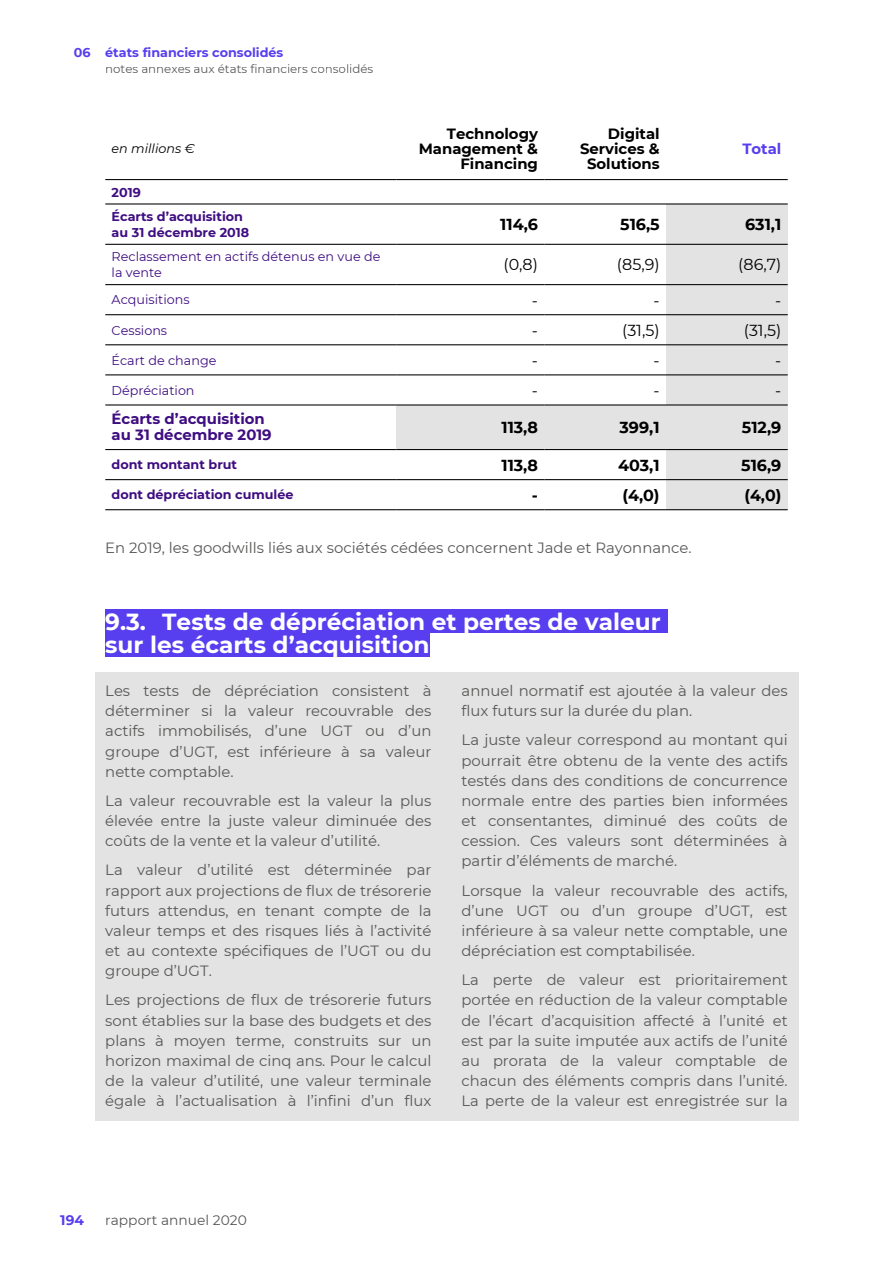
<style>
.page{position:relative;width:893px;height:1263px;background:#fff}
.page>*{position:absolute;margin:0;border:0;box-sizing:border-box;transform-origin:0 0}
.t1{font:700 23.25px/23.2px "Montserrat";color:#fff}
.t2{font:700 15.9px "Montserrat";color:#000}
.t3{font:15.9px "Montserrat";color:#000}
.t4{font:14.85px/20.1px "Montserrat";color:#575756;text-align:justify}
.t5{font:700 14.85px/15px "Montserrat";color:#000;text-align:right}
.t6{font:700 14.85px/15.9px "Montserrat";color:#3e0d81}
.t7{font:700 14.85px "Montserrat";color:#573eef}
.t8{font:13.8px "Montserrat";color:#575756}
.t9{font:700 13.8px "Montserrat";color:#573eef}
.t10{font:12.75px/15.9px "Montserrat";color:#3e0d81}
.t11{font:700 12.75px/24.5px "Montserrat";color:#3e0d81}
.t12{font:700 12.75px "Montserrat";color:#573eef}
.t13{font:italic 12.75px "Montserrat";color:#000}
.t14{font:11.7px "Montserrat";color:#595959}
</style>
<div class="page">
<div style="left:666px;top:205px;width:122px;height:39px;background:#e3e3e3"></div>
<div style="left:666px;top:245px;width:122px;height:39px;background:#e3e3e3"></div>
<div style="left:666px;top:285px;width:122px;height:29px;background:#e3e3e3"></div>
<div style="left:666px;top:315px;width:122px;height:29px;background:#e3e3e3"></div>
<div style="left:666px;top:345px;width:122px;height:29px;background:#e3e3e3"></div>
<div style="left:666px;top:375px;width:122px;height:29px;background:#e3e3e3"></div>
<div style="left:396px;top:406px;width:392px;height:43px;background:#e3e3e3"></div>
<div style="left:666px;top:450px;width:122px;height:29px;background:#e3e3e3"></div>
<div style="left:666px;top:480px;width:122px;height:29px;background:#e3e3e3"></div>
<div style="left:95px;top:672px;width:703px;height:449px;background:#e3e3e3"></div>
<img style="left:146px;top:610px;width:16px;height:23px">
<div style="left:162px;top:610px;width:505px;height:23px;background:#573eef"></div>
<div style="left:105px;top:610px;width:41px;height:23px;background:#573eef"></div>
<div style="left:105px;top:633px;width:168px;height:23px;background:#573eef"></div>
<div style="left:273px;top:633px;width:157px;height:23px;background:#573eef"></div>
<hr style="left:106px;top:179px;width:290px;height:1px;background:#000">
<hr style="left:397px;top:179px;width:147px;height:1px;background:#000">
<hr style="left:545px;top:179px;width:120px;height:1px;background:#000">
<hr style="left:666px;top:179px;width:121px;height:1px;background:#000">
<hr style="left:106px;top:203px;width:681px;height:2px;background:#000">
<hr style="left:106px;top:244px;width:290px;height:1px;background:#000">
<hr style="left:397px;top:244px;width:147px;height:1px;background:#000">
<hr style="left:545px;top:244px;width:120px;height:1px;background:#000">
<hr style="left:666px;top:244px;width:121px;height:1px;background:#000">
<hr style="left:106px;top:284px;width:290px;height:1px;background:#000">
<hr style="left:397px;top:284px;width:147px;height:1px;background:#000">
<hr style="left:545px;top:284px;width:120px;height:1px;background:#000">
<hr style="left:666px;top:284px;width:121px;height:1px;background:#000">
<hr style="left:106px;top:314px;width:290px;height:1px;background:#000">
<hr style="left:397px;top:314px;width:147px;height:1px;background:#000">
<hr style="left:545px;top:314px;width:120px;height:1px;background:#000">
<hr style="left:666px;top:314px;width:121px;height:1px;background:#000">
<hr style="left:106px;top:344px;width:290px;height:1px;background:#000">
<hr style="left:397px;top:344px;width:147px;height:1px;background:#000">
<hr style="left:545px;top:344px;width:120px;height:1px;background:#000">
<hr style="left:666px;top:344px;width:121px;height:1px;background:#000">
<hr style="left:106px;top:374px;width:290px;height:1px;background:#000">
<hr style="left:397px;top:374px;width:147px;height:1px;background:#000">
<hr style="left:545px;top:374px;width:120px;height:1px;background:#000">
<hr style="left:666px;top:374px;width:121px;height:1px;background:#000">
<hr style="left:106px;top:404px;width:290px;height:2px;background:#000">
<hr style="left:397px;top:404px;width:147px;height:2px;background:#000">
<hr style="left:545px;top:404px;width:120px;height:2px;background:#000">
<hr style="left:666px;top:404px;width:121px;height:2px;background:#000">
<hr style="left:106px;top:449px;width:290px;height:1px;background:#000">
<hr style="left:397px;top:449px;width:147px;height:1px;background:#000">
<hr style="left:545px;top:449px;width:120px;height:1px;background:#000">
<hr style="left:666px;top:449px;width:121px;height:1px;background:#000">
<hr style="left:106px;top:479px;width:290px;height:1px;background:#000">
<hr style="left:397px;top:479px;width:147px;height:1px;background:#000">
<hr style="left:545px;top:479px;width:120px;height:1px;background:#000">
<hr style="left:666px;top:479px;width:121px;height:1px;background:#000">
<hr style="left:106px;top:509px;width:290px;height:1px;background:#000">
<hr style="left:397px;top:509px;width:147px;height:1px;background:#000">
<hr style="left:545px;top:509px;width:120px;height:1px;background:#000">
<hr style="left:666px;top:509px;width:121px;height:1px;background:#000">
<p class="t12" style="left:74px;top:44px;width:211px">06 états financiers consolidés</p>
<p class="t14" style="left:105px;top:62px;width:269px">notes annexes aux états financiers consolidés</p>
<p class="t13" style="left:112px;top:141px;width:85px">en millions €</p>
<p class="t5" style="left:419px;top:126px;width:121px">Technology<br>Management &amp;<br>Financing</p>
<p class="t5" style="left:580px;top:126px;width:81px">Digital<br>Services &amp;<br>Solutions</p>
<p class="t7" style="left:742px;top:139px;width:40px">Total</p>
<p class="t11" style="left:112px;top:180px;width:133px">2019<br>Écarts d’acquisition</p>
<p class="t11" style="left:112px;top:220px;width:139px">au 31 décembre 2018</p>
<p class="t2" style="left:500px;top:215px;width:39px">114,6</p>
<p class="t2" style="left:620px;top:215px;width:41px">516,5</p>
<p class="t2" style="left:745px;top:215px;width:38px">631,1</p>
<p class="t10" style="left:112px;top:249px;width:270px">Reclassement en actifs détenus en vue de la vente</p>
<p class="t3" style="left:503px;top:255px;width:36px">(0,8)</p>
<p class="t3" style="left:617px;top:255px;width:44px">(85,9)</p>
<p class="t3" style="left:738px;top:255px;width:45px">(86,7)</p>
<p class="t10" style="left:112px;top:292px;width:80px">Acquisitions</p>
<p class="t3" style="left:532px;top:290px;width:8px">-</p>
<p class="t3" style="left:653px;top:290px;width:8px">-</p>
<p class="t3" style="left:775px;top:290px;width:8px">-</p>
<p class="t10" style="left:112px;top:322px;width:57px">Cessions</p>
<p class="t3" style="left:532px;top:320px;width:8px">-</p>
<p class="t3" style="left:622px;top:320px;width:39px">(31,5)</p>
<p class="t3" style="left:744px;top:320px;width:39px">(31,5)</p>
<p class="t10" style="left:112px;top:352px;width:106px">Écart de change</p>
<p class="t3" style="left:532px;top:350px;width:8px">-</p>
<p class="t3" style="left:653px;top:350px;width:8px">-</p>
<p class="t3" style="left:775px;top:350px;width:8px">-</p>
<p class="t10" style="left:112px;top:382px;width:84px">Dépréciation</p>
<p class="t3" style="left:532px;top:381px;width:8px">-</p>
<p class="t3" style="left:653px;top:381px;width:8px">-</p>
<p class="t3" style="left:775px;top:381px;width:8px">-</p>
<p class="t6" style="left:112px;top:411px;width:162px">Écarts d’acquisition au 31 décembre 2019</p>
<p class="t2" style="left:501px;top:418px;width:38px">113,8</p>
<p class="t2" style="left:619px;top:418px;width:42px">399,1</p>
<p class="t2" style="left:742px;top:418px;width:41px">512,9</p>
<p class="t11" style="left:112px;top:453px;width:127px">dont montant brut</p>
<p class="t2" style="left:501px;top:455px;width:38px">113,8</p>
<p class="t2" style="left:618px;top:455px;width:43px">403,1</p>
<p class="t2" style="left:741px;top:455px;width:42px">516,9</p>
<p class="t11" style="left:112px;top:483px;width:183px">dont dépréciation cumulée</p>
<p class="t2" style="left:532px;top:485px;width:8px">-</p>
<p class="t2" style="left:622px;top:485px;width:39px">(4,0)</p>
<p class="t2" style="left:744px;top:485px;width:38px">(4,0)</p>
<p class="t4" style="left:105px;top:537px;width:588px">En 2019, les goodwills liés aux sociétés cédées concernent Jade et Rayonnance.</p>
<h1 class="t1" style="left:105px;top:610px;width:557px">9.3. Tests de dépréciation et pertes de valeur sur les écarts d’acquisition</h1>
<p class="t4" style="left:105px;top:681px;width:328px">Les tests de dépréciation consistent à déterminer si la valeur recouvrable des actifs immobilisés, d’une UGT ou d’un groupe d’UGT, est inférieure à sa valeur nette comptable.</p>
<p class="t4" style="left:105px;top:791px;width:328px">La valeur recouvrable est la valeur la plus élevée entre la juste valeur diminuée des coûts de la vente et la valeur d’utilité.</p>
<p class="t4" style="left:105px;top:860px;width:328px">La valeur d’utilité est déterminée par rapport aux projections de flux de trésorerie futurs attendus, en tenant compte de la valeur temps et des risques liés à l’activité et au contexte spécifiques de l’UGT ou du groupe d’UGT.</p>
<p class="t4" style="left:462px;top:681px;width:328px">annuel normatif est ajoutée à la valeur des flux futurs sur la durée du plan.</p>
<p class="t4" style="left:462px;top:730px;width:328px">La juste valeur correspond au montant qui pourrait être obtenu de la vente des actifs testés dans des conditions de concurrence normale entre des parties bien informées et consentantes, diminué des coûts de cession. Ces valeurs sont déterminées à partir d’éléments de marché.</p>
<p class="t4" style="left:462px;top:880px;width:328px">Lorsque la valeur recouvrable des actifs, d’une UGT ou d’un groupe d’UGT, est inférieure à sa valeur nette comptable, une dépréciation est comptabilisée.</p>
<p class="t4" style="left:462px;top:970px;width:328px">La perte de valeur est prioritairement portée en réduction de la valeur comptable de l’écart d’acquisition affecté à l’unité et est par la suite imputée aux actifs de l’unité au prorata de la valeur comptable de chacun des éléments compris dans l’unité.<br>La perte de la valeur est enregistrée sur la</p>
<p class="t4" style="left:105px;top:990px;width:328px">Les projections de flux de trésorerie futurs sont établies sur la base des budgets et des plans à moyen terme, construits sur un horizon maximal de cinq ans. Pour le calcul de la valeur d’utilité, une valeur terminale égale à l’actualisation à l’infini d’un flux</p>
<p class="t9" style="left:60px;top:1212px;width:25px">194</p>
<p class="t8" style="left:105px;top:1212px;width:143px">rapport annuel 2020</p>
</div>
